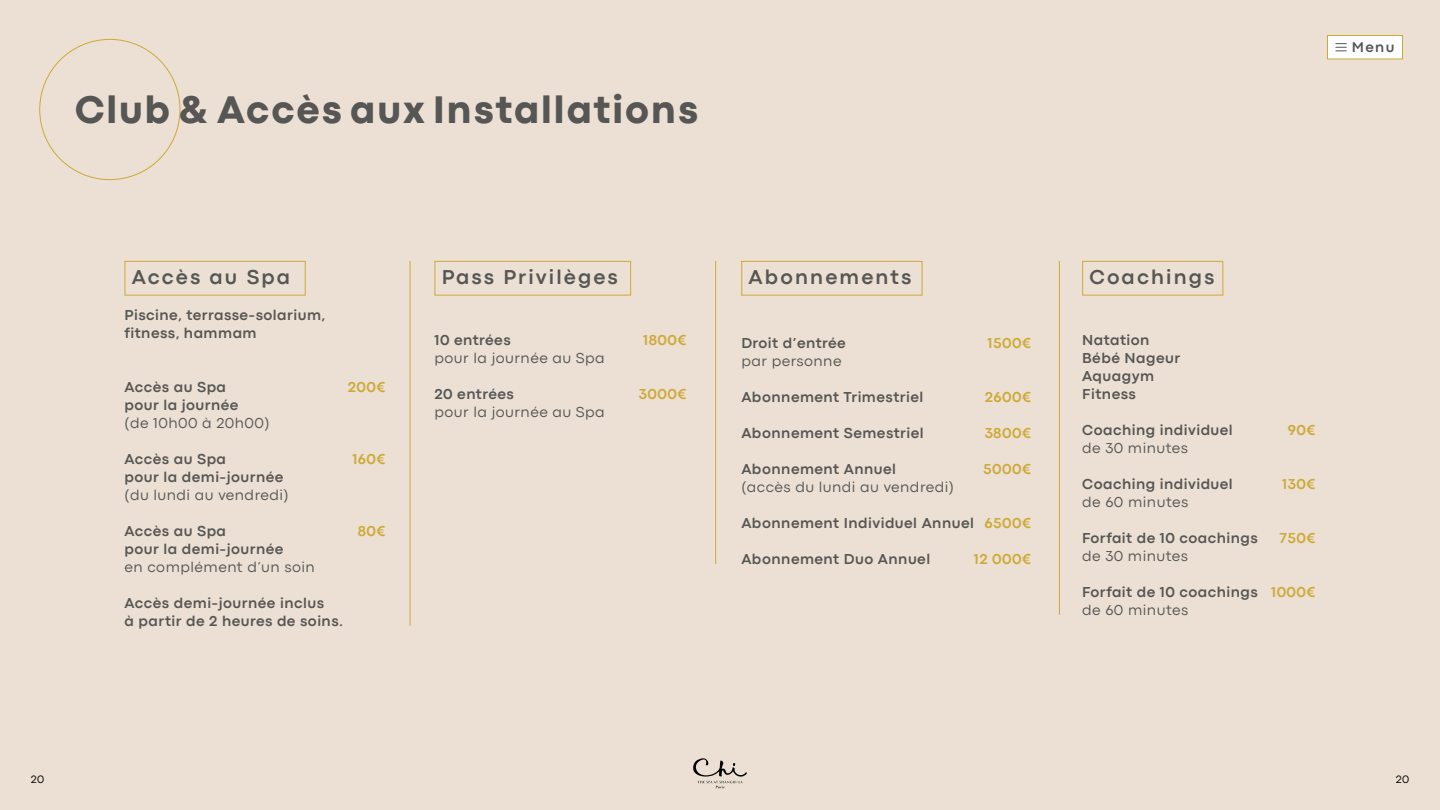
<style>
.page{position:relative;width:1440px;height:810px;background:#ebe0d3}
.page>*{position:absolute;margin:0;border:0;box-sizing:border-box;transform-origin:0 0}
.t1{font:800 40.12px "Codec Pro";letter-spacing:.05em;color:#565655}
.t2{font:700 21px "Codec Pro";letter-spacing:.1em;color:#565655}
.t3{font:700 15px/18px "Codec Pro";letter-spacing:.03em;color:#565655}
.t4{font:15px "Codec Pro News";letter-spacing:.03em;color:#565655}
.t5{font:700 15px "Codec Pro";letter-spacing:.03em;color:#cea938}
.t6{font:700 14.7px "Codec Pro";color:#565655}
.t7{font:11.25px "Codec Pro News";color:#000}
.s1{color:#cea938}
</style>
<div class="page">
<svg style="left:693px;top:758px;width:54px;height:30px"></svg>
<div style="left:125px;top:261px;width:181px;height:35px;border:1px solid #cea938"></div>
<div style="left:1082px;top:261px;width:141px;height:35px;border:1px solid #cea938"></div>
<div style="left:741px;top:261px;width:181px;height:35px;border:1px solid #cea938"></div>
<div style="left:435px;top:261px;width:196px;height:35px;border:1px solid #cea938"></div>
<hr style="left:410px;top:261px;width:1px;height:365px;background:#cea938">
<hr style="left:715px;top:261px;width:1px;height:303px;background:#cea938">
<hr style="left:1059px;top:261px;width:1px;height:354px;background:#cea938">
<div style="left:1327px;top:35px;width:76px;height:24px;background:#fff;border:1px solid #cea938"></div>
<svg style="left:1336px;top:43px;width:10px;height:8px"></svg>
<h1 class="t1" style="left:75px;top:86px;width:625px">Club &amp; Accès aux Installations</h1>
<p class="t6" style="left:1352px;top:39px;width:44px">Menu</p>
<h2 class="t2" style="left:132px;top:264px;width:160px">Accès au Spa</h2>
<p class="t3" style="left:125px;top:306px;width:202px">Piscine, terrasse-solarium, fitness, hammam</p>
<p class="t3" style="left:125px;top:378px;width:103px">Accès au Spa</p>
<p class="t5" style="left:348px;top:378px;width:39px">200€</p>
<p class="t3" style="left:125px;top:396px;width:116px">pour la journée</p>
<p class="t4" style="left:125px;top:414px;width:146px">(de 10h00 à 20h00)</p>
<p class="t3" style="left:125px;top:450px;width:103px">Accès au Spa</p>
<p class="t5" style="left:352px;top:450px;width:35px">160€</p>
<p class="t3" style="left:125px;top:468px;width:160px">pour la demi-journée</p>
<p class="t4" style="left:125px;top:486px;width:165px">(du lundi au vendredi)</p>
<p class="t3" style="left:125px;top:522px;width:103px">Accès au Spa</p>
<p class="t5" style="left:358px;top:522px;width:29px">80€</p>
<p class="t3" style="left:125px;top:540px;width:160px">pour la demi-journée</p>
<p class="t4" style="left:125px;top:558px;width:192px">en complément d’un soin</p>
<p class="t3" style="left:125px;top:594px;width:220px">Accès demi-journée inclus<br>à partir de 2 heures de soins.</p>
<h2 class="t2" style="left:442px;top:264px;width:178px">Pass Privilèges</h2>
<p class="t3" style="left:435px;top:331px;width:78px">10 entrées</p>
<p class="t5" style="left:643px;top:331px;width:45px">1800€</p>
<p class="t4" style="left:435px;top:349px;width:172px">pour la journée au Spa</p>
<p class="t3" style="left:435px;top:385px;width:81px">20 entrées</p>
<p class="t5" style="left:639px;top:385px;width:49px">3000€</p>
<p class="t4" style="left:435px;top:403px;width:172px">pour la journée au Spa</p>
<h2 class="t2" style="left:749px;top:264px;width:164px">Abonnements</h2>
<p class="t3" style="left:741px;top:334px;width:106px">Droit d’entrée</p>
<p class="t5" style="left:988px;top:334px;width:45px">1500€</p>
<p class="t4" style="left:741px;top:352px;width:102px">par personne</p>
<p class="t3" style="left:741px;top:388px;width:183px">Abonnement Trimestriel</p>
<p class="t5" style="left:985px;top:388px;width:48px">2600€</p>
<p class="t3" style="left:741px;top:424px;width:184px">Abonnement Semestriel</p>
<p class="t5" style="left:985px;top:424px;width:48px">3800€</p>
<p class="t3" style="left:741px;top:460px;width:156px">Abonnement Annuel</p>
<p class="t5" style="left:983px;top:460px;width:49px">5000€</p>
<p class="t4" style="left:741px;top:478px;width:214px">(accès du lundi au vendredi)</p>
<p class="t3" style="left:741px;top:514px;width:291px">Abonnement Individuel Annuel <span class="s1">6500€</span></p>
<p class="t3" style="left:741px;top:550px;width:190px">Abonnement Duo Annuel</p>
<p class="t5" style="left:974px;top:550px;width:59px">12 000€</p>
<h2 class="t2" style="left:1089px;top:264px;width:126px">Coachings</h2>
<p class="t3" style="left:1082px;top:331px;width:100px">Natation<br>Bébé Nageur<br>Aquagym<br>Fitness</p>
<p class="t3" style="left:1082px;top:421px;width:152px">Coaching individuel</p>
<p class="t5" style="left:1288px;top:421px;width:29px">90€</p>
<p class="t4" style="left:1082px;top:439px;width:107px">de 30 minutes</p>
<p class="t3" style="left:1082px;top:475px;width:152px">Coaching individuel</p>
<p class="t5" style="left:1282px;top:475px;width:35px">130€</p>
<p class="t4" style="left:1082px;top:493px;width:107px">de 60 minutes</p>
<p class="t3" style="left:1082px;top:529px;width:177px">Forfait de 10 coachings</p>
<p class="t5" style="left:1279px;top:529px;width:38px">750€</p>
<p class="t4" style="left:1082px;top:547px;width:107px">de 30 minutes</p>
<p class="t3" style="left:1082px;top:583px;width:235px">Forfait de 10 coachings <span class="s1">1000€</span></p>
<p class="t4" style="left:1082px;top:601px;width:107px">de 60 minutes</p>
<p class="t7" style="left:31px;top:773px;width:15px">20</p>
<p class="t7" style="left:1396px;top:773px;width:15px">20</p>
</div>
